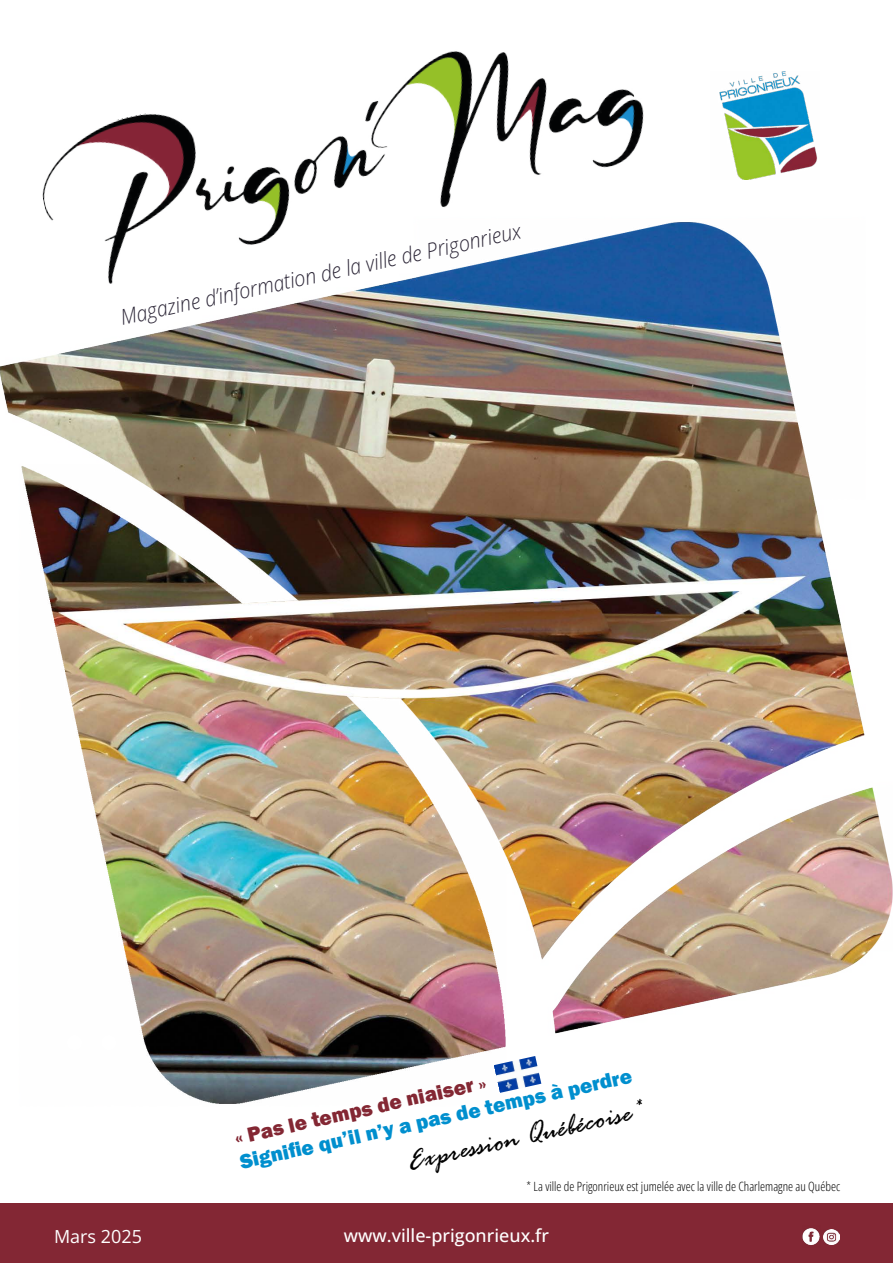
<style>
.page{position:relative;width:893px;height:1263px;background:#fff}
.page>*{position:absolute;margin:0;border:0;box-sizing:border-box;transform-origin:0 0}
.t1{font:italic 30px "Rage";color:#000}
.t2{font:italic 300 21.45px "Open Sans";color:#2a2435;scale:.91 1}
.t3{font:800 21px "Franklin Gothic";color:#008fce}
.t4{font:800 21px "Franklin Gothic";color:#832733}
.t5{font:500 18px "Open Sans";color:#fff}
.t6{font:18px "Open Sans";color:#fff}
.t7{font:300 12.75px "Open Sans Condensed";color:#000}
</style>
<div class="page">
<div style="left:0;top:1203px;width:893px;height:60px;background:#832734"></div>
<img style="left:0;top:179px;width:893px;height:925px">
<div style="left:67px;top:1035px;width:15px;height:15px;background:#fff;border-radius:50%"></div>
<div style="left:101px;top:1035px;width:15px;height:15px;background:#fff;border-radius:50%"></div>
<img style="left:30px;top:51px;width:641px;height:264px">
<img style="left:802px;top:1228px;width:18px;height:17px">
<img style="left:824px;top:1229px;width:15px;height:15px">
<img style="left:719px;top:71px;width:98px;height:108px">
<img style="left:494px;top:1056px;width:47px;height:37px">
<h2 class="t2" style="left:117px;top:302px;width:451px;rotate:-12deg">Magazine d’information de la ville de Prigonrieux</h2>
<h3 class="t3" style="left:237px;top:1150px;width:402px;rotate:-13deg">Signifi e qu’il n’y a pas de temps à perdre</h3>
<h3 class="t4" style="left:232px;top:1125px;width:259px;rotate:-13deg">« Pas le temps de niaiser »</h3>
<h1 class="t1" style="left:404px;top:1147px;width:242px;rotate:-13deg">Expression Québécoise*</h1>
<p class="t7" style="left:527px;top:1178px;width:315px">* La ville de Prigonrieux est jumelée avec la ville de Charlemagne au Québec</p>
<h3 class="t6" style="left:54px;top:1223px;width:90px">Mars 2025</h3>
<h3 class="t5" style="left:344px;top:1223px;width:207px">www.ville-prigonrieux.fr</h3>
</div>
